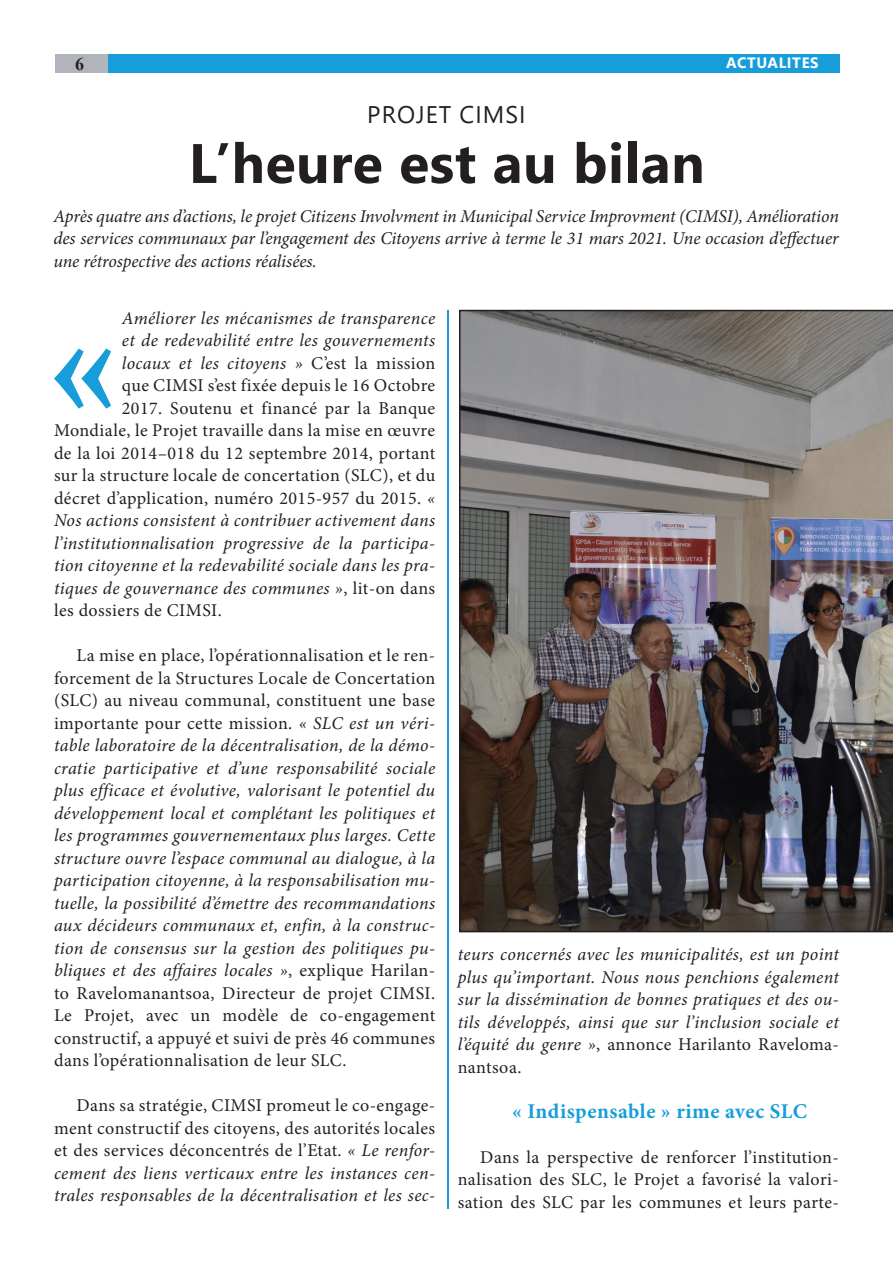
<style>
.page{position:relative;width:893px;height:1263px;background:#fff}
.page>*{position:absolute;margin:0;border:0;box-sizing:border-box;transform-origin:0 0}
.t1{font:700 156.45px "Minion Pro";color:#179dd9}
.t2{font:700 55.5px "Segoe UI";letter-spacing:.01em;color:#231f20}
.t3{font:24px "Segoe UI";letter-spacing:.045em;color:#231f20}
.t4{font:700 21px "Minion Pro";letter-spacing:.025em;color:#179dd9}
.t5{font:italic 18px/22.5px "Minion Pro";letter-spacing:.015em;color:#231f20;text-align:justify}
.t6{font:18px/22.5px "Minion Pro";letter-spacing:.025em;color:#231f20;text-align:justify}
.t7{font:700 18px "Times New Roman";color:#231f20}
.t8{font:700 15px "Segoe UI";letter-spacing:.04em;color:#fff}
.s1{font-style:normal}
.s2{font-style:italic}
</style>
<div class="page">
<div style="left:107px;top:54px;width:732px;height:19px;background:#179dd9"></div>
<div style="left:55px;top:54px;width:52px;height:19px;background:#b2b4bb"></div>
<hr style="left:447px;top:310px;width:1px;height:899px;background:#179dd9">
<img style="left:459px;top:310px;width:434px;height:622px">
<p class="t7" style="left:75px;top:51px;width:10px">6</p>
<p class="t8" style="left:726px;top:51px;width:94px">ACTUALITES</p>
<p class="t3" style="left:367px;top:95px;width:160px">PROJET CIMSI</p>
<p class="t2" style="left:189px;top:119px;width:517px">L’heure est au bilan</p>
<p class="t5" style="left:53px;top:205px;width:787px">Après quatre ans d’actions, le projet Citizens Involvment in Municipal Service Improvment (CIMSI), Amélioration des services communaux par l’engagement des Citoyens arrive à terme le 31 mars 2021. Une occasion d’effectuer une rétrospective des actions réalisées.</p>
<p class="t5" style="left:122px;top:307px;width:315px">Améliorer les mécanismes de transparence</p>
<p class="t5" style="left:122px;top:329px;width:315px">et de redevabilité entre les gouvernements</p>
<p class="t5" style="left:122px;top:352px;width:315px">locaux et les citoyens » <span class="s1">C’est la mission</span></p>
<p class="t6" style="left:122px;top:374px;width:315px">que CIMSI s’est fixée depuis le 16 Octobre</p>
<p class="t6" style="left:122px;top:397px;width:315px">2017. Soutenu et financé par la Banque</p>
<p class="t6" style="left:54px;top:419px;width:383px">Mondiale, le Projet travaille dans la mise en œuvre</p>
<p class="t6" style="left:54px;top:442px;width:383px">de la loi 2014–018 du 12 septembre 2014, portant</p>
<p class="t6" style="left:54px;top:464px;width:383px">sur la structure locale de concertation (SLC), et du</p>
<p class="t6" style="left:54px;top:487px;width:383px">décret d’application, numéro 2015-957 du 2015. <span class="s2">«</span></p>
<p class="t5" style="left:54px;top:509px;width:383px">Nos actions consistent à contribuer activement dans</p>
<p class="t5" style="left:54px;top:532px;width:383px">l’institutionnalisation progressive de la participa-</p>
<p class="t5" style="left:54px;top:554px;width:383px">tion citoyenne et la redevabilité sociale dans les pra-</p>
<p class="t5" style="left:54px;top:577px;width:383px">tiques de gouvernance des communes »<span class="s1">, lit-on dans</span></p>
<p class="t6" style="left:54px;top:599px;width:169px">les dossiers de CIMSI.</p>
<p class="t5" style="left:54px;top:644px;width:383px;text-indent:22px"><span class="s1">La mise en place, l’opérationnalisation et le ren&shy;forcement de la Structures Locale de Concertation (SLC) au niveau communal, constituent une base importante pour cette mission.</span> « SLC est un véri&shy;table laboratoire de la décentralisation, de la démo&shy;cratie participative et d’une responsabilité sociale plus efficace et évolutive, valorisant le potentiel du développement local et complétant les politiques et les programmes gouvernementaux plus larges. Cette structure ouvre l’espace communal au dialogue, à la participation citoyenne, à la responsabilisation mu&shy;tuelle, la possibilité d’émettre des recommandations aux décideurs communaux et, enfin, à la construc&shy;tion de consensus sur la gestion des politiques pu&shy;bliques et des affaires locales »<span class="s1">, explique Harilan&shy;to Ravelomanantsoa, Directeur de projet CIMSI.<br>Le Projet, avec un modèle de co-engagement constructif, a appuyé et suivi de près 46 communes dans l’opérationnalisation de leur SLC.</span></p>
<p class="t6" style="left:54px;top:1094px;width:383px;text-indent:22px">Dans sa stratégie, CIMSI promeut le co-engage&shy;ment constructif des citoyens, des autorités locales et des services déconcentrés de l’Etat. <span class="s2">« Le renfor&shy;cement des liens verticaux entre les instances cen&shy;trales responsables de la décentralisation et les sec-</span></p>
<p class="t1" style="left:47px;top:253px;width:73px">«</p>
<p class="t5" style="left:458px;top:943px;width:383px">teurs concernés avec les municipalités, est un point plus qu’important. Nous nous penchions également sur la dissémination de bonnes pratiques et des ou&shy;tils développés, ainsi que sur l’inclusion sociale et l’équité du genre »<span class="s1">, annonce Harilanto Raveloma&shy;nantsoa.</span></p>
<p class="t4" style="left:512px;top:1096px;width:296px">« Indispensable » rime avec SLC</p>
<p class="t6" style="left:458px;top:1146px;width:383px;text-indent:22px">Dans la perspective de renforcer l’institution&shy;nalisation des SLC, le Projet a favorisé la valori&shy;sation des SLC par les communes et leurs parte-</p>
</div>
